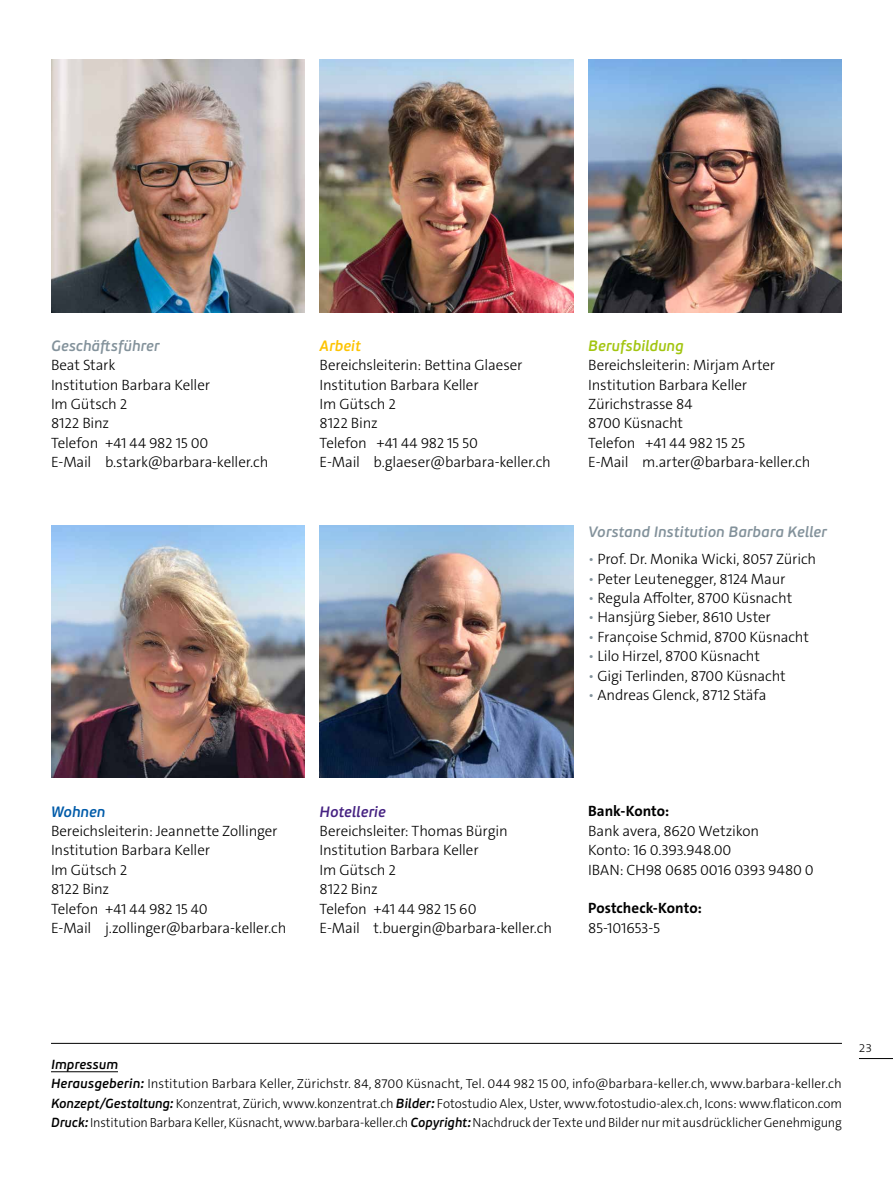
<style>
.page{position:relative;width:893px;height:1178px;background:#fff}
.page>*{position:absolute;margin:0;border:0;box-sizing:border-box;transform-origin:0 0}
.t1{font:300 15px/19.4px "The Sans C5";letter-spacing:-.01em;color:#000}
.t2{font:italic 600 15px "PF Beau Sans Pro";letter-spacing:.005em;color:#83929b}
.t3{font:700 15px "The Sans C5";color:#000}
.t4{font:italic 600 15px "PF Beau Sans Pro";letter-spacing:.005em;color:#a2c510}
.t5{font:italic 600 15px "PF Beau Sans Pro";color:#462282}
.t6{font:italic 600 15px "PF Beau Sans Pro";letter-spacing:.005em;color:#fdc300}
.t7{font:italic 600 15px "PF Beau Sans Pro";letter-spacing:.005em;color:#005ba9}
.t8{font:300 13.2px/19.4px "The Sans C5";letter-spacing:-.01em;color:#000;text-align:justify}
.t9{font:italic 600 13.2px "PF Beau Sans Pro";letter-spacing:.01em;color:#000}
.t10{font:300 12px "The Sans C5";color:#000}
.s1{color:#83929b}
.s2{font-family:"PF Beau Sans Pro";font-weight:600;font-style:italic}
</style>
<div class="page">
<hr style="left:859px;top:1058px;width:34px;height:1px;background:#000">
<img style="left:51px;top:60px;width:254px;height:252px">
<img style="left:320px;top:60px;width:253px;height:252px">
<img style="left:588px;top:60px;width:254px;height:252px">
<hr style="left:51px;top:1043px;width:791px;height:1px;background:#000">
<hr style="left:51px;top:1071px;width:67px;height:1px;background:#000">
<img style="left:51px;top:525px;width:254px;height:253px">
<img style="left:320px;top:525px;width:253px;height:253px">
<p class="t2" style="left:51px;top:337px;width:110px">Geschäftsführer</p>
<p class="t1" style="left:51px;top:356px;width:219px">Beat Stark<br>Institution Barbara Keller<br>Im Gütsch 2<br>8122 Binz<br>Telefon +41 44 982 15 00<br>E-Mail b.stark@barbara-keller.ch</p>
<p class="t6" style="left:320px;top:337px;width:43px">Arbeit</p>
<p class="t1" style="left:320px;top:356px;width:233px">Bereichsleiterin: Bettina Glaeser<br>Institution Barbara Keller<br>Im Gütsch 2<br>8122 Binz<br>Telefon +41 44 982 15 50<br>E-Mail b.glaeser@barbara-keller.ch</p>
<p class="t4" style="left:588px;top:337px;width:97px">Berufsbildung</p>
<p class="t1" style="left:588px;top:356px;width:224px">Bereichsleiterin: Mirjam Arter<br>Institution Barbara Keller<br>Zürichstrasse 84<br>8700 Küsnacht<br>Telefon +41 44 982 15 25<br>E-Mail m.arter@barbara-keller.ch</p>
<p class="t2" style="left:588px;top:522px;width:240px">Vorstand Institution Barbara Keller</p>
<p class="t1" style="left:588px;top:550px;width:230px"><span class="s1">•</span> Prof. Dr. Monika Wicki, 8057 Zürich</p>
<p class="t1" style="left:588px;top:569px;width:199px"><span class="s1">•</span> Peter Leutenegger, 8124 Maur</p>
<p class="t1" style="left:588px;top:588px;width:205px"><span class="s1">•</span> Regula Affolter, 8700 Küsnacht</p>
<p class="t1" style="left:588px;top:608px;width:184px"><span class="s1">•</span> Hansjürg Sieber, 8610 Uster</p>
<p class="t1" style="left:588px;top:627px;width:222px"><span class="s1">•</span> Françoise Schmid, 8700 Küsnacht</p>
<p class="t1" style="left:588px;top:647px;width:173px"><span class="s1">•</span> Lilo Hirzel, 8700 Küsnacht</p>
<p class="t1" style="left:588px;top:666px;width:199px"><span class="s1">•</span> Gigi Terlinden, 8700 Küsnacht</p>
<p class="t1" style="left:588px;top:685px;width:180px"><span class="s1">•</span> Andreas Glenck, 8712 Stäfa</p>
<p class="t7" style="left:51px;top:802px;width:56px">Wohnen</p>
<p class="t1" style="left:51px;top:821px;width:237px">Bereichsleiterin: Jeannette Zollinger<br>Institution Barbara Keller<br>Im Gütsch 2<br>8122 Binz<br>Telefon +41 44 982 15 40<br>E-Mail j.zollinger@barbara-keller.ch</p>
<p class="t5" style="left:320px;top:802px;width:68px">Hotellerie</p>
<p class="t1" style="left:320px;top:821px;width:234px">Bereichsleiter: Thomas Bürgin<br>Institution Barbara Keller<br>Im Gütsch 2<br>8122 Binz<br>Telefon +41 44 982 15 60<br>E-Mail t.buergin@barbara-keller.ch</p>
<p class="t3" style="left:588px;top:802px;width:83px">Bank-Konto:</p>
<p class="t1" style="left:588px;top:821px;width:227px">Bank avera, 8620 Wetzikon<br>Konto: 16 0.393.948.00<br>IBAN: CH98 0685 0016 0393 9480 0</p>
<p class="t3" style="left:588px;top:899px;width:115px">Postcheck-Konto:</p>
<p class="t1" style="left:588px;top:918px;width:73px">85-101653-5</p>
<p class="t9" style="left:51px;top:1056px;width:68px">Impressum</p>
<p class="t8" style="left:51px;top:1074px;width:792px"><span class="s2">Herausgeberin:</span> Institution Barbara Keller, Zürichstr. 84, 8700 Küsnacht, Tel. 044 982 15 00, info@barbara-keller.ch, www.barbara-keller.ch <span class="s2">Konzept/Gestaltung:</span> Konzentrat, Zürich, www.konzentrat.ch <span class="s2">Bilder:</span> Fotostudio Alex, Uster, www.fotostudio-alex.ch, Icons: www.flaticon.com <span class="s2">Druck:</span> Institution Barbara Keller, Küsnacht, www.barbara-keller.ch <span class="s2">Copyright:</span> Nachdruck der Texte und Bilder nur mit ausdrücklicher Genehmigung</p>
<p class="t10" style="left:859px;top:1040px;width:15px">23</p>
</div>
